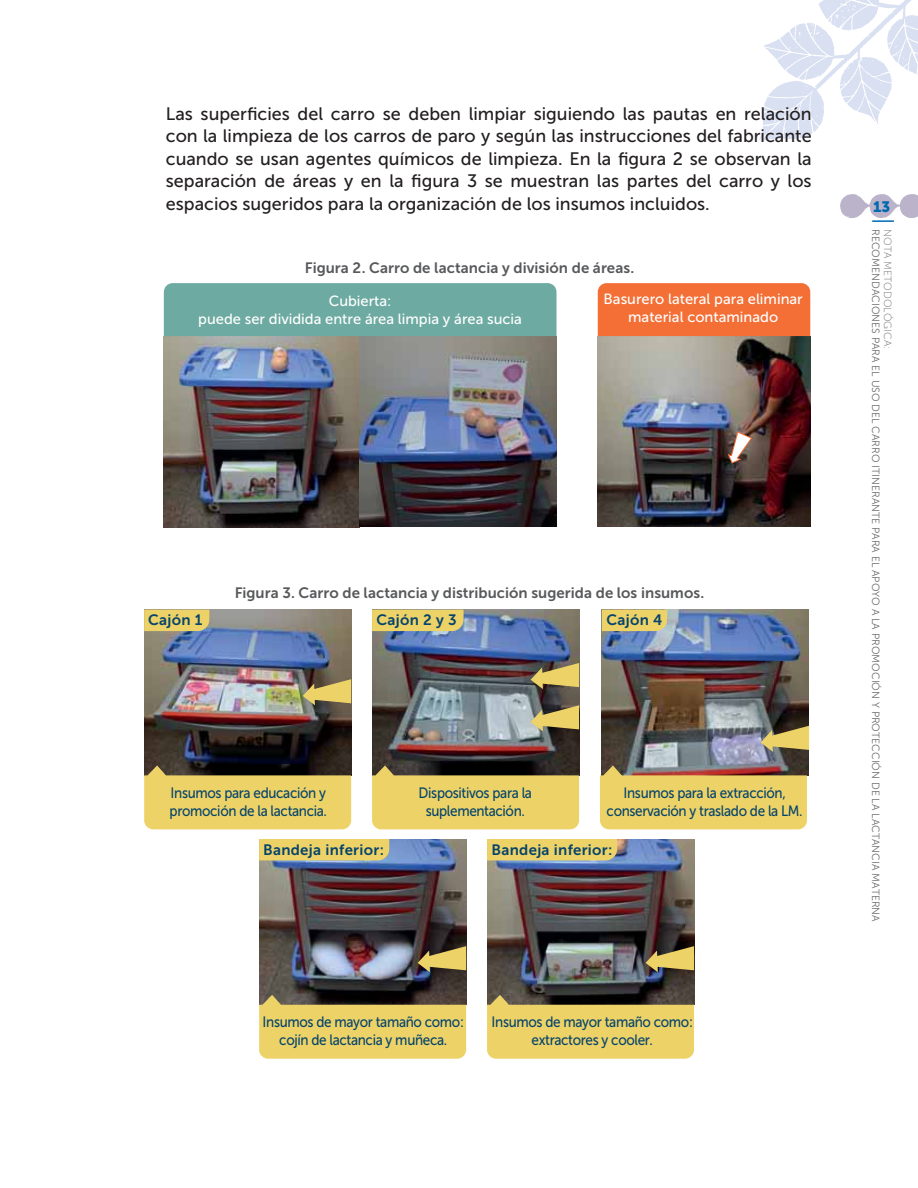
<style>
.page{position:relative;width:918px;height:1188px;background:#fff}
.page>*{position:absolute;margin:0;border:0;box-sizing:border-box;transform-origin:0 0}
.t1{font:18px/22.5px "Museo Sans 500";color:#231f20;text-align:justify}
.t2{font:15px/18px "Museo Sans 500";letter-spacing:-.025em;color:#07446c;text-align:center;scale:.9 1}
.t3{font:15px "Museo Sans 700";color:#58595b}
.t4{font:15px "Museo Sans 700";letter-spacing:.02em;color:#07446c}
.t5{font:15px "Museo Sans 900";color:#0069af}
.t6{font:14.7px/17.7px "Museo Sans 500";color:#fff;text-align:center}
.t7{font:10.5px "Museo Sans 300";color:#686a6c}
.t8{font:10.5px "Museo Sans 100";color:#686a6c}
</style>
<div class="page">
<svg style="left:840px;top:194px;width:78px;height:24px"></svg>
<hr style="left:872px;top:220px;width:22px;height:2px;background:#006cb6">
<svg style="left:759px;top:0;width:159px;height:141px"></svg>
<img style="left:164px;top:336px;width:393px;height:191px">
<img style="left:598px;top:336px;width:212px;height:191px">
<div style="left:164px;top:283px;width:393px;height:53px;background:#6daaa1"></div>
<div style="left:598px;top:283px;width:212px;height:53px;background:#f36f36"></div>
<svg style="left:728px;top:432px;width:24px;height:31px"></svg>
<img style="left:602px;top:610px;width:207px;height:165px">
<svg style="left:602px;top:610px;width:65px;height:21px"></svg>
<svg style="left:600px;top:765px;width:207px;height:64px"></svg>
<img style="left:144px;top:610px;width:207px;height:155px">
<img style="left:372px;top:610px;width:207px;height:155px">
<svg style="left:144px;top:610px;width:65px;height:21px"></svg>
<svg style="left:144px;top:765px;width:207px;height:64px"></svg>
<svg style="left:372px;top:765px;width:207px;height:64px"></svg>
<svg style="left:303px;top:679px;width:48px;height:26px"></svg>
<svg style="left:531px;top:663px;width:48px;height:26px"></svg>
<svg style="left:531px;top:705px;width:48px;height:26px"></svg>
<svg style="left:761px;top:726px;width:48px;height:26px"></svg>
<div style="left:372px;top:610px;width:92px;height:21px;background:#edd367"></div>
<img style="left:259px;top:839px;width:207px;height:156px">
<img style="left:487px;top:839px;width:207px;height:156px">
<div style="left:259px;top:839px;width:130px;height:21px;background:#edd367"></div>
<div style="left:487px;top:839px;width:130px;height:21px;background:#edd367"></div>
<svg style="left:259px;top:995px;width:207px;height:64px"></svg>
<svg style="left:487px;top:995px;width:207px;height:64px"></svg>
<svg style="left:418px;top:946px;width:48px;height:26px"></svg>
<svg style="left:646px;top:946px;width:48px;height:26px"></svg>
<p class="t1" style="left:166px;top:104px;width:647px">Las superficies del carro se deben limpiar siguiendo las pautas en relación con la limpieza de los carros de paro y según las instrucciones del fabricante cuando se usan agentes químicos de limpieza. En la figura 2 se observan la separación de áreas y en la figura 3 se muestran las partes del carro y los espacios sugeridos para la organización de los insumos incluidos.</p>
<p class="t3" style="left:305px;top:262px;width:331px">Figura 2. Carro de lactancia y división de áreas.</p>
<p class="t6" style="left:198px;top:294px;width:325px">Cubierta:<br>puede ser dividida entre área limpia y área sucia</p>
<p class="t6" style="left:604px;top:292px;width:201px">Basurero lateral para eliminar material contaminado</p>
<p class="t3" style="left:235px;top:587px;width:471px">Figura 3. Carro de lactancia y distribución sugerida de los insumos.</p>
<p class="t4" style="left:606px;top:615px;width:58px">Cajón 4</p>
<p class="t4" style="left:148px;top:615px;width:56px">Cajón 1</p>
<p class="t4" style="left:377px;top:615px;width:82px">Cajón 2 y 3</p>
<p class="t2" style="left:170px;top:786px;width:176px;text-align:left">Insumos para educación y promoción de la lactancia.</p>
<p class="t2" style="left:419px;top:786px;width:128px">Dispositivos para la suplementación.</p>
<p class="t2" style="left:607px;top:786px;width:219px">Insumos para la extracción, conservación y traslado de la LM.</p>
<p class="t4" style="left:263px;top:844px;width:122px">Bandeja inferior:</p>
<p class="t4" style="left:492px;top:844px;width:122px">Bandeja inferior:</p>
<p class="t2" style="left:263px;top:1015px;width:225px">Insumos de mayor tamaño como: cojín de lactancia y muñeca.</p>
<p class="t2" style="left:492px;top:1015px;width:225px">Insumos de mayor tamaño como: extractores y cooler.</p>
<p class="t5" style="left:873px;top:198px;width:19px">13</p>
<p class="t7" style="left:880px;top:229px;width:694px;rotate:90deg">RECOMENDACIONES PARA EL USO DEL CARRO ITINERANTE PARA EL APOYO A LA PROMOCIÓN Y PROTECCIÓN DE LA LACTANCIA MATERNA</p>
<p class="t8" style="left:894px;top:229px;width:121px;rotate:90deg">NOTA METODOLÓGICA:</p>
</div>
